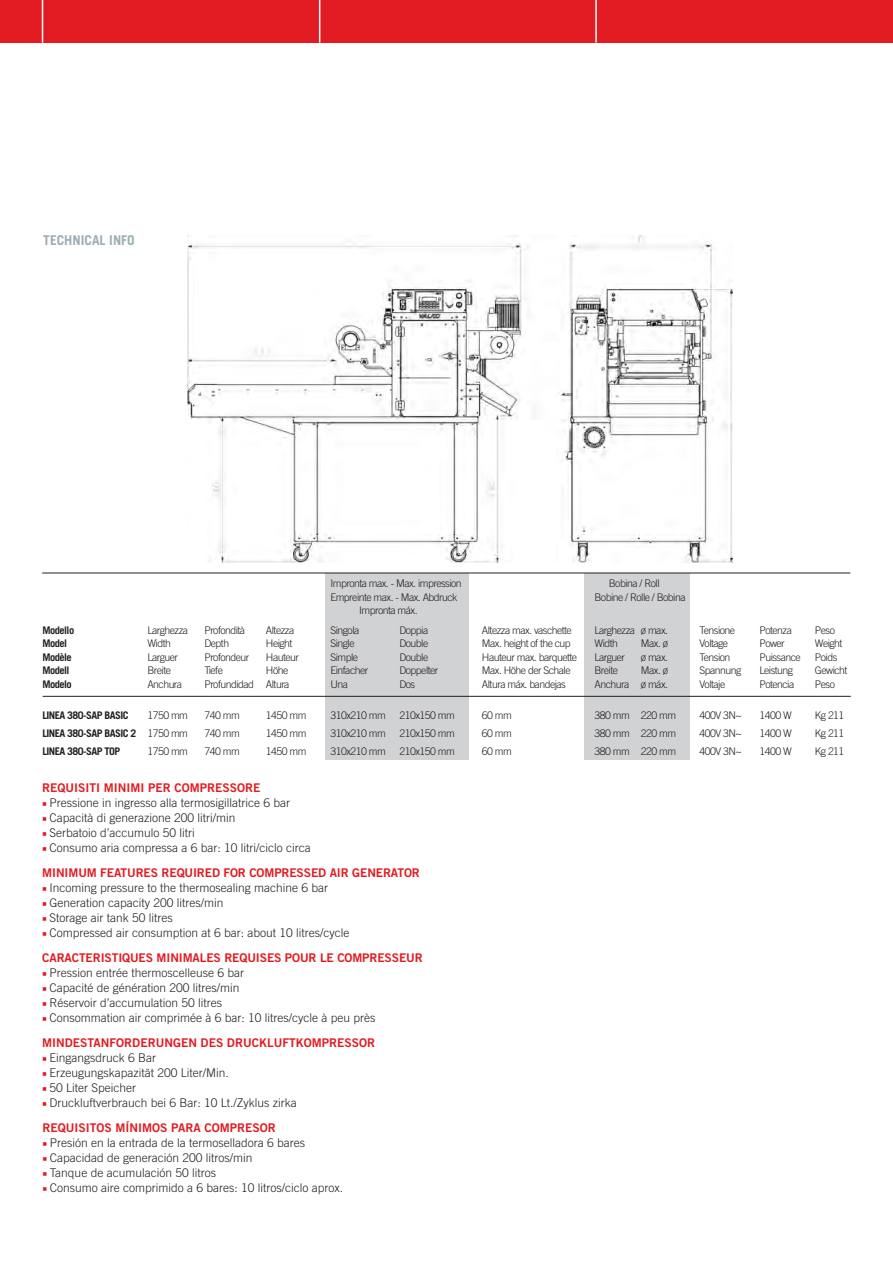
<style>
.page{position:relative;width:893px;height:1263px;background:#fff}
.page>*{position:absolute;margin:0;border:0;box-sizing:border-box;transform-origin:0 0}
.t1{font:700 13.5px "Trade Gothic";color:#9dacb5}
.t2{font:300 12px "Trade Gothic";color:#231f20}
.t3{font:12px "Trade Gothic Bold Two";color:#e21a21}
.t4{font:300 10.5px "Trade Gothic";letter-spacing:-.05em;color:#231f20}
.t5{font:700 10.5px "Trade Gothic";letter-spacing:-.05em;color:#231f20}
.s1{font-weight:300}
.s2{font-family:"Minion Pro";font-weight:700;font-stretch:condensed;color:#e21a21}
</style>
<div class="page">
<div style="left:0;top:0;width:893px;height:43px;background:#e21a21"></div>
<hr style="left:42px;top:0;width:1px;height:43px;background:#fff">
<hr style="left:319px;top:0;width:1px;height:43px;background:#fff">
<hr style="left:595px;top:0;width:2px;height:43px;background:#fff">
<img style="left:188px;top:235px;width:545px;height:327px">
<div style="left:584px;top:573px;width:106px;height:187px;background:#d1d2d4"></div>
<div style="left:325px;top:573px;width:143px;height:187px;background:#d1d2d4"></div>
<hr style="left:42px;top:573px;width:808px;height:1px;background:#231f20">
<hr style="left:43px;top:696px;width:808px;height:1px;background:#231f20">
<p class="t1" style="left:43px;top:232px;width:93px">TECHNICAL INFO</p>
<p class="t4" style="left:330px;top:577px;width:133px">Impronta max. - Max. impression</p>
<p class="t4" style="left:609px;top:577px;width:52px">Bobina / Roll</p>
<p class="t4" style="left:330px;top:591px;width:129px">Empreinte max. - Max. Abdruck</p>
<p class="t4" style="left:594px;top:591px;width:93px">Bobine / Rolle / Bobina</p>
<p class="t4" style="left:359px;top:604px;width:60px">Impronta máx.</p>
<p class="t5" style="left:42px;top:624px;width:33px">Modello</p>
<p class="t4" style="left:147px;top:624px;width:42px">Larghezza</p>
<p class="t4" style="left:204px;top:624px;width:42px">Profondità</p>
<p class="t4" style="left:266px;top:624px;width:30px">Altezza</p>
<p class="t4" style="left:330px;top:624px;width:30px">Singola</p>
<p class="t4" style="left:399px;top:624px;width:30px">Doppia</p>
<p class="t4" style="left:482px;top:624px;width:91px">Altezza max. vaschette</p>
<p class="t4" style="left:594px;top:624px;width:75px">Larghezza ø max.</p>
<p class="t4" style="left:699px;top:624px;width:37px">Tensione</p>
<p class="t4" style="left:759px;top:624px;width:34px">Potenza</p>
<p class="t4" style="left:815px;top:624px;width:22px">Peso</p>
<p class="t5" style="left:42px;top:637px;width:26px">Model</p>
<p class="t4" style="left:147px;top:637px;width:25px">Width</p>
<p class="t4" style="left:204px;top:637px;width:26px">Depth</p>
<p class="t4" style="left:266px;top:637px;width:28px">Height</p>
<p class="t4" style="left:330px;top:637px;width:26px">Single</p>
<p class="t4" style="left:399px;top:637px;width:30px">Double</p>
<p class="t4" style="left:482px;top:637px;width:90px">Max. height of the cup</p>
<p class="t4" style="left:594px;top:637px;width:25px">Width</p>
<p class="t4" style="left:641px;top:637px;width:29px">Max. ø</p>
<p class="t4" style="left:699px;top:637px;width:30px">Voltage</p>
<p class="t4" style="left:759px;top:637px;width:27px">Power</p>
<p class="t4" style="left:815px;top:637px;width:29px">Weight</p>
<p class="t5" style="left:42px;top:651px;width:31px">Modèle</p>
<p class="t4" style="left:147px;top:651px;width:32px">Larguer</p>
<p class="t4" style="left:204px;top:651px;width:46px">Profondeur</p>
<p class="t4" style="left:266px;top:651px;width:35px">Hauteur</p>
<p class="t4" style="left:330px;top:651px;width:29px">Simple</p>
<p class="t4" style="left:399px;top:651px;width:30px">Double</p>
<p class="t4" style="left:482px;top:651px;width:97px">Hauteur max. barquette</p>
<p class="t4" style="left:594px;top:651px;width:32px">Larguer</p>
<p class="t4" style="left:641px;top:651px;width:29px">ø max.</p>
<p class="t4" style="left:699px;top:651px;width:32px">Tension</p>
<p class="t4" style="left:759px;top:651px;width:43px">Puissance</p>
<p class="t4" style="left:815px;top:651px;width:24px">Poids</p>
<p class="t5" style="left:42px;top:664px;width:29px">Modell</p>
<p class="t4" style="left:147px;top:664px;width:25px">Breite</p>
<p class="t4" style="left:204px;top:664px;width:20px">Tiefe</p>
<p class="t4" style="left:266px;top:664px;width:24px">Höhe</p>
<p class="t4" style="left:330px;top:664px;width:39px">Einfacher</p>
<p class="t4" style="left:399px;top:664px;width:40px">Doppelter</p>
<p class="t4" style="left:482px;top:664px;width:90px">Max. Höhe der Schale</p>
<p class="t4" style="left:594px;top:664px;width:25px">Breite</p>
<p class="t4" style="left:641px;top:664px;width:29px">Max. ø</p>
<p class="t4" style="left:699px;top:664px;width:43px">Spannung</p>
<p class="t4" style="left:759px;top:664px;width:35px">Leistung</p>
<p class="t4" style="left:815px;top:664px;width:34px">Gewicht</p>
<p class="t5" style="left:42px;top:678px;width:31px">Modelo</p>
<p class="t4" style="left:147px;top:678px;width:36px">Anchura</p>
<p class="t4" style="left:204px;top:678px;width:87px">Profundidad Altura</p>
<p class="t4" style="left:330px;top:678px;width:19px">Una</p>
<p class="t4" style="left:399px;top:678px;width:17px">Dos</p>
<p class="t4" style="left:482px;top:678px;width:85px">Altura máx. bandejas</p>
<p class="t4" style="left:594px;top:678px;width:75px">Anchura ø máx.</p>
<p class="t4" style="left:699px;top:678px;width:27px">Voltaje</p>
<p class="t4" style="left:759px;top:678px;width:36px">Potencia</p>
<p class="t4" style="left:815px;top:678px;width:22px">Peso</p>
<p class="t5" style="left:42px;top:709px;width:88px">LINEA 380-SAP BASIC</p>
<p class="t4" style="left:147px;top:709px;width:42px">1750 mm</p>
<p class="t4" style="left:204px;top:709px;width:37px">740 mm</p>
<p class="t4" style="left:266px;top:709px;width:42px">1450 mm</p>
<p class="t4" style="left:330px;top:709px;width:57px">310x210 mm</p>
<p class="t4" style="left:399px;top:709px;width:57px">210x150 mm</p>
<p class="t4" style="left:482px;top:709px;width:31px">60 mm</p>
<p class="t4" style="left:594px;top:709px;width:83px">380 mm 220 mm</p>
<p class="t4" style="left:699px;top:709px;width:44px">400V 3N~</p>
<p class="t4" style="left:759px;top:709px;width:34px">1400 W</p>
<p class="t4" style="left:815px;top:709px;width:31px">Kg 211</p>
<p class="t5" style="left:42px;top:727px;width:147px">LINEA 380-SAP BASIC 2 <span class="s1">1750 mm</span></p>
<p class="t4" style="left:204px;top:727px;width:37px">740 mm</p>
<p class="t4" style="left:266px;top:727px;width:42px">1450 mm</p>
<p class="t4" style="left:330px;top:727px;width:57px">310x210 mm</p>
<p class="t4" style="left:399px;top:727px;width:57px">210x150 mm</p>
<p class="t4" style="left:482px;top:727px;width:31px">60 mm</p>
<p class="t4" style="left:594px;top:727px;width:83px">380 mm 220 mm</p>
<p class="t4" style="left:699px;top:727px;width:44px">400V 3N~</p>
<p class="t4" style="left:759px;top:727px;width:34px">1400 W</p>
<p class="t4" style="left:815px;top:727px;width:31px">Kg 211</p>
<p class="t5" style="left:42px;top:745px;width:79px">LINEA 380-SAP TOP</p>
<p class="t4" style="left:147px;top:745px;width:42px">1750 mm</p>
<p class="t4" style="left:204px;top:745px;width:37px">740 mm</p>
<p class="t4" style="left:266px;top:745px;width:42px">1450 mm</p>
<p class="t4" style="left:330px;top:745px;width:57px">310x210 mm</p>
<p class="t4" style="left:399px;top:745px;width:57px">210x150 mm</p>
<p class="t4" style="left:482px;top:745px;width:31px">60 mm</p>
<p class="t4" style="left:594px;top:745px;width:83px">380 mm 220 mm</p>
<p class="t4" style="left:699px;top:745px;width:44px">400V 3N~</p>
<p class="t4" style="left:759px;top:745px;width:34px">1400 W</p>
<p class="t4" style="left:815px;top:745px;width:31px">Kg 211</p>
<p class="t3" style="left:42px;top:780px;width:220px">REQUISITI MINIMI PER COMPRESSORE</p>
<p class="t2" style="left:42px;top:796px;width:249px"><span class="s2">■</span> Pressione in ingresso alla termosigillatrice 6 bar</p>
<p class="t2" style="left:42px;top:811px;width:195px"><span class="s2">■</span> Capacità di generazione 200 litri/min</p>
<p class="t2" style="left:42px;top:826px;width:154px"><span class="s2">■</span> Serbatoio d’accumulo 50 litri</p>
<p class="t2" style="left:42px;top:841px;width:270px"><span class="s2">■</span> Consumo aria compressa a 6 bar: 10 litri/ciclo circa</p>
<p class="t3" style="left:42px;top:865px;width:379px">MINIMUM FEATURES REQUIRED FOR COMPRESSED AIR GENERATOR</p>
<p class="t2" style="left:42px;top:881px;width:287px"><span class="s2">■</span> Incoming pressure to the thermosealing machine 6 bar</p>
<p class="t2" style="left:42px;top:896px;width:183px"><span class="s2">■</span> Generation capacity 200 litres/min</p>
<p class="t2" style="left:42px;top:911px;width:132px"><span class="s2">■</span> Storage air tank 50 litres</p>
<p class="t2" style="left:42px;top:926px;width:309px"><span class="s2">■</span> Compressed air consumption at 6 bar: about 10 litres/cycle</p>
<p class="t3" style="left:42px;top:950px;width:382px">CARACTERISTIQUES MINIMALES REQUISES POUR LE COMPRESSEUR</p>
<p class="t2" style="left:42px;top:966px;width:203px"><span class="s2">■</span> Pression entrée thermoscelleuse 6 bar</p>
<p class="t2" style="left:42px;top:981px;width:199px"><span class="s2">■</span> Capacité de génération 200 litres/min</p>
<p class="t2" style="left:42px;top:996px;width:181px"><span class="s2">■</span> Réservoir d’accumulation 50 litres</p>
<p class="t2" style="left:42px;top:1011px;width:335px"><span class="s2">■</span> Consommation air comprimée à 6 bar: 10 litres/cycle à peu près</p>
<p class="t3" style="left:42px;top:1036px;width:334px">MINDESTANFORDERUNGEN DES DRUCKLUFTKOMPRESSOR</p>
<p class="t2" style="left:42px;top:1051px;width:115px"><span class="s2">■</span> Eingangsdruck 6 Bar</p>
<p class="t2" style="left:42px;top:1066px;width:188px"><span class="s2">■</span> Erzeugungskapazität 200 Liter/Min.</p>
<p class="t2" style="left:42px;top:1081px;width:95px"><span class="s2">■</span> 50 Liter Speicher</p>
<p class="t2" style="left:42px;top:1096px;width:256px"><span class="s2">■</span> Druckluftverbrauch bei 6 Bar: 10 Lt./Zyklus zirka</p>
<p class="t3" style="left:43px;top:1121px;width:235px">REQUISITOS MÍNIMOS PARA COMPRESOR</p>
<p class="t2" style="left:43px;top:1136px;width:264px"><span class="s2">■</span> Presión en la entrada de la termoselladora 6 bares</p>
<p class="t2" style="left:43px;top:1151px;width:211px"><span class="s2">■</span> Capacidad de generación 200 litros/min</p>
<p class="t2" style="left:43px;top:1166px;width:175px"><span class="s2">■</span> Tanque de acumulación 50 litros</p>
<p class="t2" style="left:43px;top:1181px;width:302px"><span class="s2">■</span> Consumo aire comprimido a 6 bares: 10 litros/ciclo aprox.</p>
</div>
